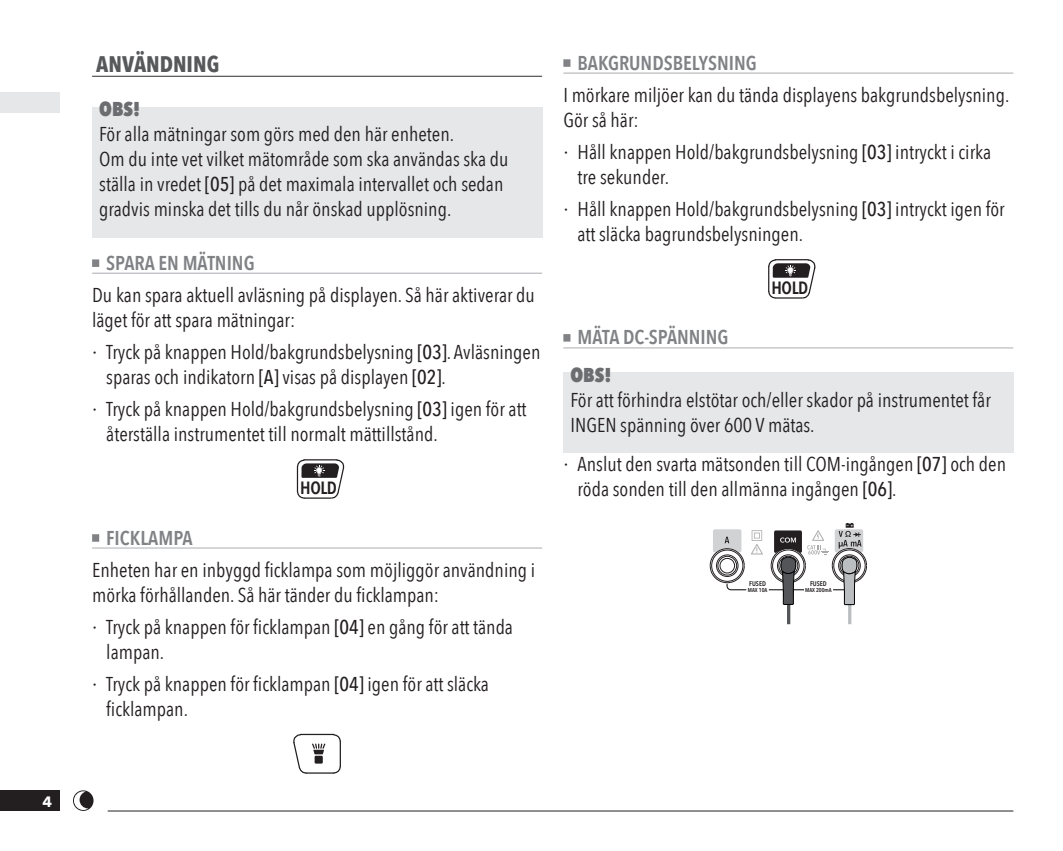
<style>
.page{position:relative;width:1063px;height:851px;background:#fff}
.page>*{position:absolute;margin:0;border:0;box-sizing:border-box;transform-origin:0 0}
.TITLE_-_NIV1{font:700 22.5px "Avenir Next Condensed";color:#57585a}
.TEKST_-_NOTE_IMPORTANT{font:20px/25px "Avenir Next Condensed";color:#231f20}
.TEKST{font:20px/25px "Avenir Next Condensed";color:#231f20}
.TITLE_-_NIV2{font:600 20px "Avenir Next Condensed";color:#808285}
.TITLE_-_NOTE_IMPORTANT{font:800 20px "Avenir Next Condensed";color:#6c6d70}
.t1{font:600 17.75px "Avenir Next Condensed";letter-spacing:-.025em;color:#231f20}
.t2{font:700 15px "Avenir Next";color:#fff}
.t3{font:600 6.75px "Avenir Next Condensed";color:#231f20}
.t4{font:600 5.75px "Avenir Next Condensed";color:#231f20}
.s1{font-weight:500}
.s2{font-family:"Avenir Next"}
</style>
<div class="page">
<div style="left:0;top:790px;width:59px;height:20px;background:#231f20"></div>
<hr style="left:108px;top:810px;width:905px;height:1px;background:#231f20">
<div style="left:0;top:92px;width:59px;height:21px;background:#e6e7e9"></div>
<svg style="left:73px;top:790px;width:21px;height:20px"></svg>
<hr style="left:92px;top:76px;width:450px;height:1px;background:#57585a">
<div style="left:92px;top:107px;width:450px;height:131px;background:#e6e7e9"></div>
<div style="left:92px;top:259px;width:7px;height:8px;background:#808285"></div>
<hr style="left:92px;top:272px;width:450px;height:2px;background:#bcbdc0">
<div style="left:92px;top:534px;width:7px;height:7px;background:#808285"></div>
<hr style="left:92px;top:547px;width:450px;height:1px;background:#bcbdc0">
<svg style="left:296px;top:459px;width:49px;height:40px"></svg>
<svg style="left:293px;top:733px;width:48px;height:41px"></svg>
<div style="left:563px;top:59px;width:7px;height:8px;background:#808285"></div>
<hr style="left:563px;top:72px;width:450px;height:2px;background:#bcbdc0">
<div style="left:563px;top:334px;width:7px;height:7px;background:#808285"></div>
<hr style="left:563px;top:347px;width:450px;height:1px;background:#bcbdc0">
<div style="left:563px;top:372px;width:450px;height:81px;background:#e6e7e9"></div>
<svg style="left:768px;top:259px;width:48px;height:40px"></svg>
<svg style="left:709px;top:529px;width:54px;height:61px"></svg>
<svg style="left:769px;top:523px;width:98px;height:101px"></svg>
<p class="t2" style="left:42px;top:788px;width:11px">4</p>
<p class="TITLE_-_NIV1" style="left:96px;top:50px;width:125px">ANVÄNDNING</p>
<p class="TITLE_-_NOTE_IMPORTANT" style="left:99px;top:97px;width:42px">OBS!</p>
<p class="TEKST_-_NOTE_IMPORTANT" style="left:99px;top:121px;width:411px">För alla mätningar som görs med den här enheten.<br>Om du inte vet vilket mätområde som ska användas ska du ställa in vredet <span class="s1">[05]</span> på det maximala intervallet och sedan gradvis minska det tills du når önskad upplösning.</p>
<p class="TITLE_-_NIV2" style="left:106px;top:245px;width:150px">SPARA EN MÄTNING</p>
<p class="TEKST" style="left:92px;top:281px;width:444px">Du kan spara aktuell avläsning på displayen. Så här aktiverar du läget för att spara mätningar:</p>
<p class="TEKST_-_NOTE_IMPORTANT" style="left:106px;top:338px;width:436px;text-indent:-14px"><span class="s2">·</span> Tryck på knappen Hold/bakgrundsbelysning <span class="s1">[03]</span>. Avläsningen sparas och indikatorn <span class="s1">[A]</span> visas på displayen <span class="s1">[02]</span>.</p>
<p class="TEKST_-_NOTE_IMPORTANT" style="left:106px;top:395px;width:422px;text-indent:-14px"><span class="s2">·</span> Tryck på knappen Hold/bakgrundsbelysning <span class="s1">[03]</span> igen för att återställa instrumentet till normalt mättillstånd.</p>
<p class="t1" style="left:300px;top:472px;width:38px">HOLD</p>
<p class="TITLE_-_NIV2" style="left:106px;top:520px;width:88px">FICKLAMPA</p>
<p class="TEKST" style="left:92px;top:556px;width:445px">Enheten har en inbyggd ficklampa som möjliggör användning i mörka förhållanden. Så här tänder du ficklampan:</p>
<p class="TEKST_-_NOTE_IMPORTANT" style="left:106px;top:613px;width:408px;text-indent:-14px"><span class="s2">·</span> Tryck på knappen för ficklampan <span class="s1">[04]</span> en gång för att tända lampan.</p>
<p class="TEKST_-_NOTE_IMPORTANT" style="left:106px;top:670px;width:384px;text-indent:-14px"><span class="s2">·</span> Tryck på knappen för ficklampan <span class="s1">[04]</span> igen för att släcka ficklampan.</p>
<p class="TITLE_-_NIV2" style="left:578px;top:45px;width:181px">BAKGRUNDSBELYSNING</p>
<p class="TEKST" style="left:563px;top:81px;width:447px">I mörkare miljöer kan du tända displayens bakgrundsbelysning.<br>Gör så här:</p>
<p class="TEKST_-_NOTE_IMPORTANT" style="left:578px;top:138px;width:415px;text-indent:-14px"><span class="s2">·</span> Håll knappen Hold/bakgrundsbelysning <span class="s1">[03]</span> intryckt i cirka tre sekunder.</p>
<p class="TEKST_-_NOTE_IMPORTANT" style="left:578px;top:195px;width:429px;text-indent:-14px"><span class="s2">·</span> Håll knappen Hold/bakgrundsbelysning <span class="s1">[03]</span> intryckt igen för att släcka bagrundsbelysningen.</p>
<p class="t1" style="left:772px;top:272px;width:38px">HOLD</p>
<p class="TITLE_-_NIV2" style="left:578px;top:320px;width:152px">MÄTA DC-SPÄNNING</p>
<p class="TITLE_-_NOTE_IMPORTANT" style="left:570px;top:362px;width:42px">OBS!</p>
<p class="TEKST_-_NOTE_IMPORTANT" style="left:570px;top:386px;width:422px">För att förhindra elstötar och/eller skador på instrumentet får<br>INGEN spänning över 600 V mätas.</p>
<p class="TEKST_-_NOTE_IMPORTANT" style="left:578px;top:450px;width:430px;text-indent:-14px"><span class="s2">·</span> Anslut den svarta mätsonden till COM-ingången <span class="s1">[07]</span> och den röda sonden till den allmänna ingången <span class="s1">[06]</span>.</p>
<p class="t3" style="left:749px;top:577px;width:18px">FUSED</p>
<p class="t4" style="left:748px;top:584px;width:21px">MAX 10A</p>
<p class="t3" style="left:810px;top:577px;width:18px">FUSED</p>
<p class="t4" style="left:805px;top:584px;width:28px">MAX 200mA</p>
</div>
